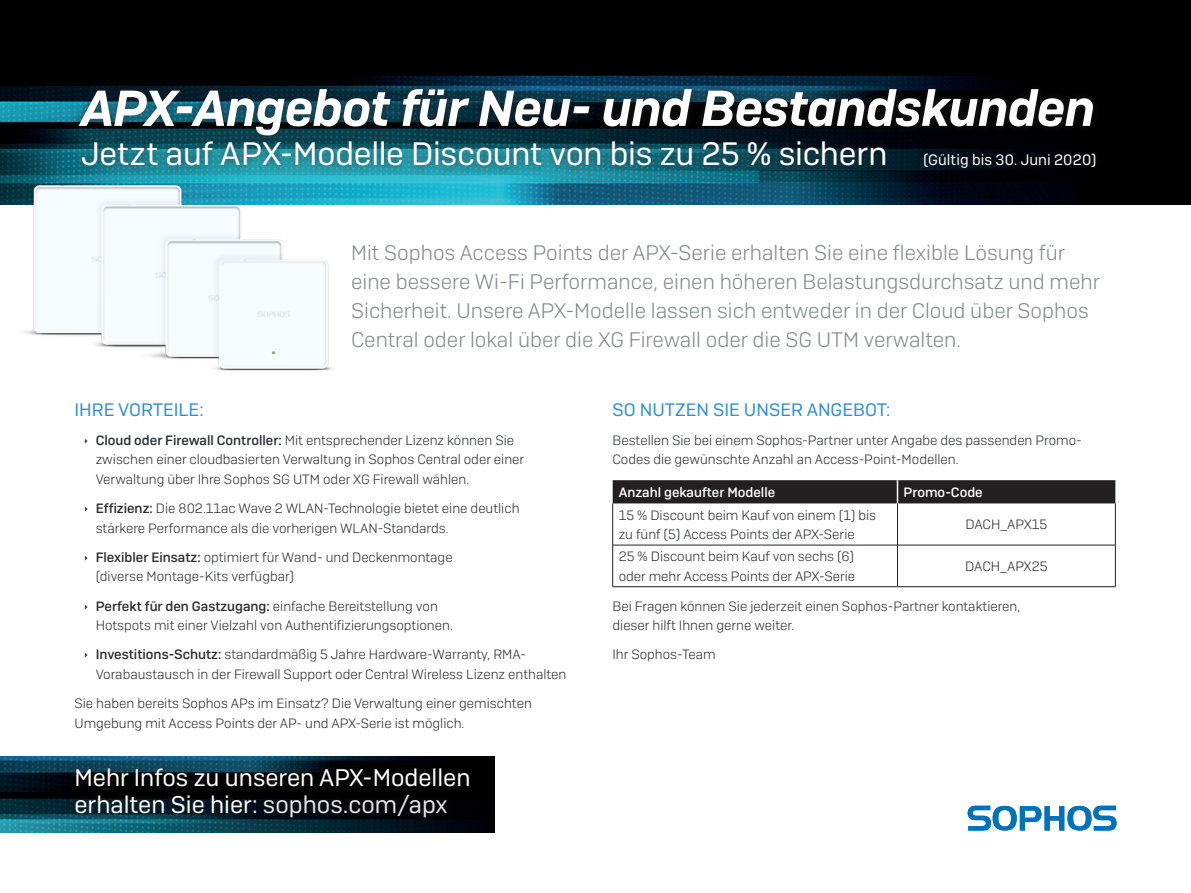
<style>
.page{position:relative;width:1191px;height:893px;background:#fff}
.page>*{position:absolute;margin:0;border:0;box-sizing:border-box;transform-origin:0 0}
.t1{font:italic 600 50.4px "Sophos Sans";letter-spacing:-.005em;color:#fff}
.t2{font:32.4px "Sophos Sans";letter-spacing:-.005em;color:#fff}
.CTA_Heading{font:24px/27px "Sophos Sans";color:#fff}
.Intro_copy{font:300 21px/29.2px "Sophos Sans";color:#81898e}
.Body_Copy{font:18px "Sophos Sans";color:#308ecd}
.Body_Copy-2{font:300 13.5px/19.5px "Sophos Sans";color:#282c31}
.Table_Body_Copy{font:300 13.5px/19.5px "Sophos Sans";color:#282c31}
.Body_Copy-3{font:500 13.5px "Sophos Sans";color:#fff}
.s1{font-size:15px}
.s2{font-weight:500}
.s3{color:#e3e6e8}
</style>
<div class="page">
<img style="left:0;top:0;width:1191px;height:204px">
<div style="left:70px;top:80px;width:1035px;height:97px;background:#231f20;opacity:.75"></div>
<svg style="left:967px;top:806px;width:149px;height:24px"></svg>
<img style="left:12px;top:185px;width:331px;height:186px">
<div style="left:612px;top:480px;width:503px;height:23px;background:#231f20"></div>
<hr style="left:612px;top:503px;width:1px;height:42px;background:#231f20">
<hr style="left:897px;top:503px;width:1px;height:42px;background:#231f20">
<hr style="left:1115px;top:503px;width:1px;height:42px;background:#231f20">
<hr style="left:612px;top:545px;width:285px;height:1px;background:#231f20">
<hr style="left:612px;top:545px;width:1px;height:41px;background:#231f20">
<hr style="left:897px;top:545px;width:218px;height:1px;background:#231f20">
<hr style="left:897px;top:545px;width:1px;height:41px;background:#231f20">
<hr style="left:1115px;top:545px;width:1px;height:41px;background:#231f20">
<hr style="left:612px;top:586px;width:285px;height:1px;background:#231f20">
<hr style="left:897px;top:586px;width:218px;height:1px;background:#231f20">
<hr style="left:896px;top:480px;width:2px;height:23px;background:#fff">
<img style="left:0;top:756px;width:495px;height:77px">
<div style="left:66px;top:759px;width:412px;height:67px;background:#231f20;opacity:.75"></div>
<p class="t1" style="left:81px;top:77px;width:1015px">APX-Angebot für Neu- und Bestandskunden</p>
<p class="t2" style="left:81px;top:134px;width:1016px">Jetzt auf APX-Modelle Discount von bis zu 25 % sichern <span class="s1">(Gültig bis 30. Juni 2020)</span></p>
<p class="Intro_copy" style="left:351px;top:237px;width:750px">Mit Sophos Access Points der APX-Serie erhalten Sie eine flexible Lösung für eine bessere Wi-Fi Performance, einen höheren Belastungsdurchsatz und mehr Sicherheit. Unsere APX-Modelle lassen sich entweder in der Cloud über Sophos Central oder lokal über die XG Firewall oder die SG UTM verwalten.</p>
<p class="Body_Copy" style="left:74px;top:399px;width:131px">IHRE VORTEILE:</p>
<p class="Body_Copy-2" style="left:96px;top:430px;width:430px"><span class="s2">Cloud oder Firewall Controller:</span> Mit entsprechender Lizenz können Sie zwischen einer cloudbasierten Verwaltung in Sophos Central oder einer<br>Verwaltung über Ihre Sophos SG UTM oder XG Firewall wählen.</p>
<p class="Body_Copy-2" style="left:96px;top:498px;width:425px"><span class="s2">Effizienz:</span> Die 802.11ac Wave 2 WLAN-Technologie bietet eine deutlich stärkere Performance als die vorherigen WLAN-Standards.</p>
<p class="Body_Copy-2" style="left:96px;top:547px;width:358px"><span class="s2">Flexibler Einsatz:</span> optimiert für Wand- und Deckenmontage (diverse Montage-Kits verfügbar)</p>
<p class="Body_Copy-2" style="left:96px;top:596px;width:359px"><span class="s2">Perfekt für den Gastzugang:</span> einfache Bereitstellung von<br>Hotspots mit einer Vielzahl von Authentifizierungsoptionen.</p>
<p class="Body_Copy-2" style="left:96px;top:645px;width:472px"><span class="s2">Investitions-Schutz:</span> standardmäßig 5 Jahre Hardware-Warranty, RMA-<br>Vorabaustausch in der Firewall Support oder Central Wireless Lizenz enthalten</p>
<p class="Body_Copy-2" style="left:74px;top:693px;width:459px">Sie haben bereits Sophos APs im Einsatz? Die Verwaltung einer gemischten<br>Umgebung mit Access Points der AP- und APX-Serie ist möglich.</p>
<p class="CTA_Heading" style="left:74px;top:764px;width:397px">Mehr Infos zu unseren APX-Modellen erhalten Sie hier: <span class="s3">sophos.com/apx</span></p>
<p class="Body_Copy" style="left:612px;top:399px;width:279px">SO NUTZEN SIE UNSER ANGEBOT:</p>
<p class="Body_Copy-2" style="left:612px;top:430px;width:471px">Bestellen Sie bei einem Sophos-Partner unter Angabe des passenden Promo-<br>Codes die gewünschte Anzahl an Access-Point-Modellen.</p>
<p class="Body_Copy-3" style="left:618px;top:484px;width:158px">Anzahl gekaufter Modelle</p>
<p class="Body_Copy-3" style="left:903px;top:484px;width:81px">Promo-Code</p>
<p class="Table_Body_Copy" style="left:618px;top:505px;width:259px">15 % Discount beim Kauf von einem (1) bis zu fünf (5) Access Points der APX-Serie</p>
<p class="Table_Body_Copy" style="left:965px;top:515px;width:83px">DACH_APX15</p>
<p class="Table_Body_Copy" style="left:618px;top:546px;width:238px">25 % Discount beim Kauf von sechs (6) oder mehr Access Points der APX-Serie</p>
<p class="Table_Body_Copy" style="left:965px;top:556px;width:84px">DACH_APX25</p>
<p class="Body_Copy-2" style="left:612px;top:596px;width:409px">Bei Fragen können Sie jederzeit einen Sophos-Partner kontaktieren, dieser hilft Ihnen gerne weiter.</p>
<p class="Body_Copy-2" style="left:612px;top:645px;width:105px">Ihr Sophos-Team</p>
</div>
